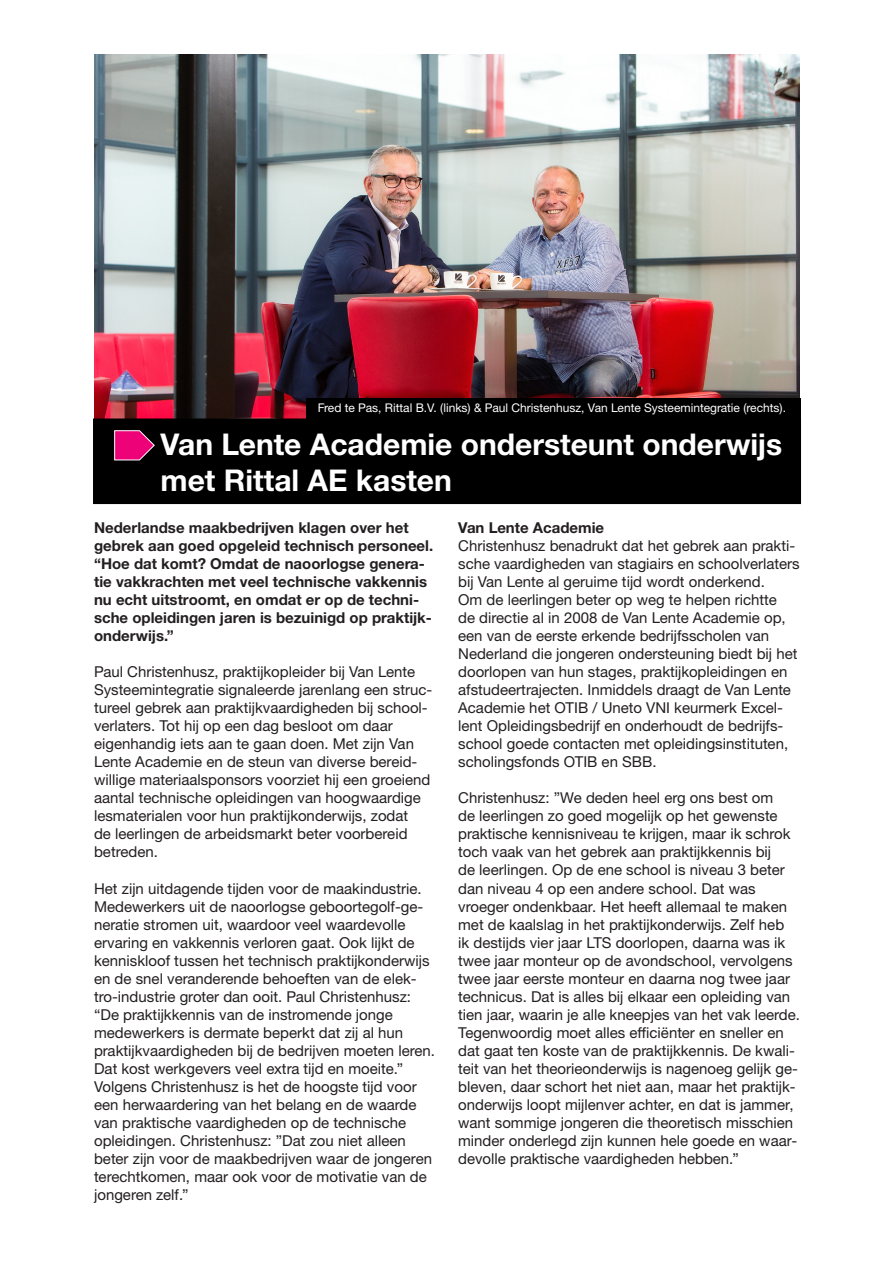
<style>
.page{position:relative;width:893px;height:1263px;background:#fff}
.page>*{position:absolute;margin:0;border:0;box-sizing:border-box;transform-origin:0 0}
.t1{font:700 30px/36px "Neue Helvetica For Rittal";color:#fff}
.t2{font:15px/18px "Neue Helvetica For Rittal";color:#231f20}
.t3{font:700 15px/18px "Neue Helvetica For Rittal";color:#231f20}
.t4{font:12px "Neue Helvetica For Rittal";color:#fff}
</style>
<div class="page">
<img style="left:94px;top:54px;width:706px;height:364px">
<div style="left:93px;top:418px;width:708px;height:86px;background:#000"></div>
<svg style="left:114px;top:430px;width:41px;height:31px"></svg>
<div style="left:306px;top:398px;width:495px;height:21px;background:#000001"></div>
<p class="t4" style="left:318px;top:400px;width:470px">Fred te Pas, Rittal B.V. (links) &amp; Paul Christenhusz, Van Lente Systeemintegratie (rechts).</p>
<p class="t1" style="left:161px;top:426px;width:623px">Van Lente Academie ondersteunt onderwijs met Rittal AE kasten</p>
<p class="t3" style="left:94px;top:519px;width:341px">Nederlandse maakbedrijven klagen over het gebrek aan goed opgeleid technisch personeel. “Hoe dat komt? Omdat de naoorlogse genera&shy;tie vakkrachten met veel technische vakkennis nu echt uitstroomt, en omdat er op de techni&shy;sche opleidingen jaren is bezuinigd op praktijk&shy;onderwijs.”</p>
<p class="t2" style="left:94px;top:663px;width:340px">Paul Christenhusz, praktijkopleider bij Van Lente Systeemintegratie signaleerde jarenlang een struc&shy;tureel gebrek aan praktijkvaardigheden bij school&shy;verlaters. Tot hij op een dag besloot om daar eigenhandig iets aan te gaan doen. Met zijn Van Lente Academie en de steun van diverse bereid&shy;willige materiaalsponsors voorziet hij een groeiend aantal technische opleidingen van hoogwaardige lesmaterialen voor hun praktijkonderwijs, zodat<br>de leerlingen de arbeidsmarkt beter voorbereid betreden.</p>
<p class="t2" style="left:94px;top:879px;width:342px">Het zijn uitdagende tijden voor de maakindustrie.<br>Medewerkers uit de naoorlogse geboortegolf-ge&shy;neratie stromen uit, waardoor veel waardevolle ervaring en vakkennis verloren gaat. Ook lijkt de kenniskloof tussen het technisch praktijkonderwijs en de snel veranderende behoeften van de elek&shy;tro-industrie groter dan ooit. Paul Christenhusz: “De praktijkkennis van de instromende jonge medewerkers is dermate beperkt dat zij al hun praktijkvaardigheden bij de bedrijven moeten leren.<br>Dat kost werkgevers veel extra tijd en moeite.” Volgens Christenhusz is het de hoogste tijd voor een herwaardering van het belang en de waarde van praktische vaardigheden op de technische opleidingen. Christenhusz: ”Dat zou niet alleen beter zijn voor de maakbedrijven waar de jongeren terechtkomen, maar ook voor de motivatie van de jongeren zelf.”</p>
<p class="t3" style="left:458px;top:519px;width:147px">Van Lente Academie</p>
<p class="t2" style="left:458px;top:537px;width:343px">Christenhusz benadrukt dat het gebrek aan prakti&shy;sche vaardigheden van stagiairs en schoolverlaters bij Van Lente al geruime tijd wordt onderkend.<br>Om de leerlingen beter op weg te helpen richtte<br>de directie al in 2008 de Van Lente Academie op, een van de eerste erkende bedrijfsscholen van Nederland die jongeren ondersteuning biedt bij het doorlopen van hun stages, praktijkopleidingen en afstudeertrajecten. Inmiddels draagt de Van Lente Academie het OTIB / Uneto VNI keurmerk Excel&shy;lent Opleidingsbedrijf en onderhoudt de bedrijfs&shy;school goede contacten met opleidingsinstituten, scholingsfonds OTIB en SBB.</p>
<p class="t2" style="left:458px;top:789px;width:343px">Christenhusz: ”We deden heel erg ons best om<br>de leerlingen zo goed mogelijk op het gewenste praktische kennisniveau te krijgen, maar ik schrok toch vaak van het gebrek aan praktijkkennis bij<br>de leerlingen. Op de ene school is niveau 3 beter dan niveau 4 op een andere school. Dat was vroeger ondenkbaar. Het heeft allemaal te maken met de kaalslag in het praktijkonderwijs. Zelf heb<br>ik destijds vier jaar LTS doorlopen, daarna was ik twee jaar monteur op de avondschool, vervolgens twee jaar eerste monteur en daarna nog twee jaar technicus. Dat is alles bij elkaar een opleiding van tien jaar, waarin je alle kneepjes van het vak leerde.<br>Tegenwoordig moet alles efficiënter en sneller en dat gaat ten koste van de praktijkkennis. De kwali&shy;teit van het theorieonderwijs is nagenoeg gelijk ge&shy;bleven, daar schort het niet aan, maar het praktijk&shy;onderwijs loopt mijlenver achter, en dat is jammer, want sommige jongeren die theoretisch misschien minder onderlegd zijn kunnen hele goede en waar&shy;devolle praktische vaardigheden hebben.”</p>
</div>
